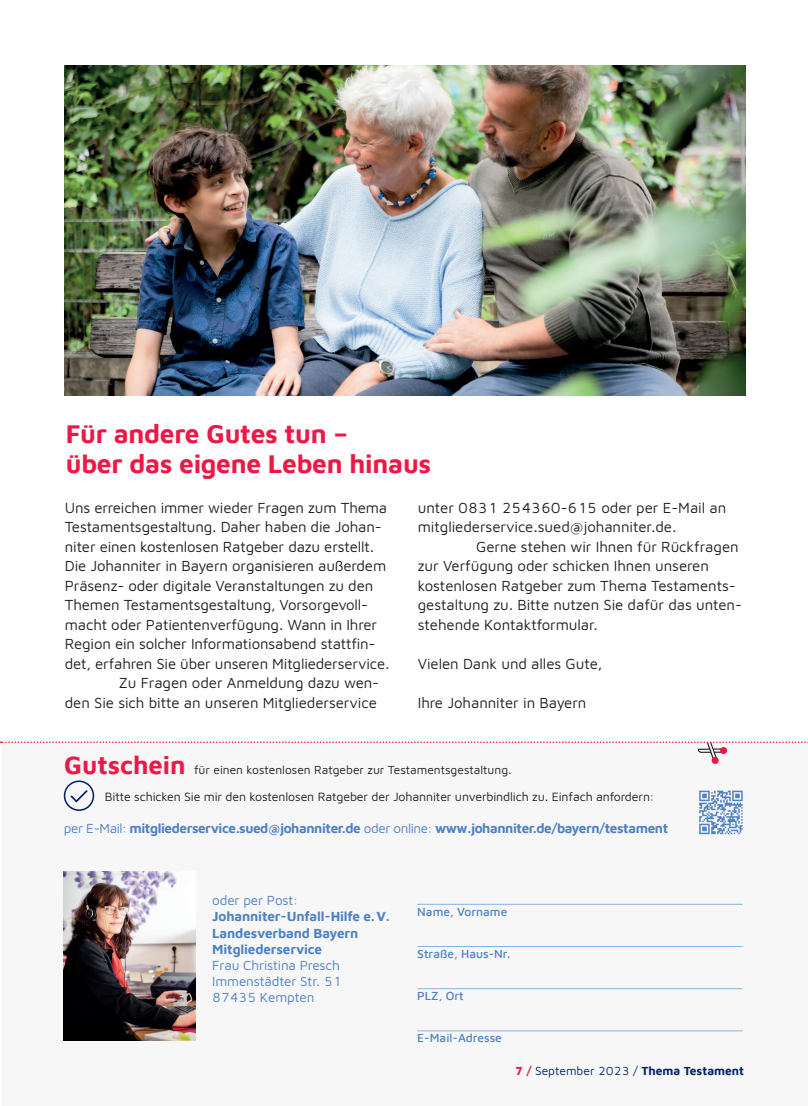
<style>
.page{position:relative;width:808px;height:1106px;background:#fff}
.page>*{position:absolute;margin:0;border:0;box-sizing:border-box;transform-origin:0 0}
.JUH_HL_17_5{font:700 26.25px "Maven Johanniter";letter-spacing:-.01em;color:#ed1845}
.t1{font:700 25.5px "Maven Johanniter";color:#ed1845}
.JUH_Fließtext_10pt{font:15px/19.5px "Maven Johanniter";letter-spacing:-.01em;color:#231f20}
.JUH_Fließtext_10pt_blau{font:700 13.5px "Maven Johanniter";letter-spacing:-.03em;color:#4f81c2}
.JUH_Fließtext_10pt_blau-2{font:700 13.5px "Maven Johanniter";letter-spacing:-.01em;color:#4f81c2}
.JUH_Fließtext_10pt_blau-3{font:13.5px "Maven Johanniter";letter-spacing:-.01em;color:#4f81c2}
.t2{font:12.3px "Maven Johanniter";letter-spacing:-.01em;color:#231f20}
.t3{font:12px "Maven Johanniter";color:#231f20}
.t4{font:500 12px "Maven Johanniter";color:#4f81c2}
.t5{font:12px "Maven Johanniter";color:#052265}
.s1{font-weight:400}
.s2{font-weight:700;color:#ed1845}
.s3{font-weight:700}
</style>
<div class="page">
<div style="left:2px;top:741px;width:806px;height:365px;background:#f7f7f8"></div>
<img style="left:65px;top:65px;width:680px;height:330px">
<img style="left:64px;top:871px;width:131px;height:169px">
<svg style="left:0;top:741px;width:808px;height:23px"></svg>
<hr style="left:417px;top:904px;width:326px;height:1px;background:#87b5e0">
<hr style="left:417px;top:946px;width:326px;height:1px;background:#87b5e0">
<hr style="left:417px;top:988px;width:326px;height:1px;background:#87b5e0">
<hr style="left:417px;top:1030px;width:326px;height:1px;background:#87b5e0">
<div style="left:64px;top:780px;width:30px;height:31px;border:2px solid #052265;border-radius:50%"></div>
<svg style="left:70px;top:788px;width:20px;height:15px"></svg>
<svg style="left:699px;top:790px;width:44px;height:44px"></svg>
<p class="JUH_HL_17_5" style="left:66px;top:415px;width:284px">Für andere Gutes tun –</p>
<p class="JUH_HL_17_5" style="left:66px;top:446px;width:367px">über das eigene Leben hinaus</p>
<p class="JUH_Fließtext_10pt" style="left:65px;top:496px;width:326px">Uns erreichen immer wieder Fragen zum Thema Testamentsgestaltung. Daher haben die Johan&shy;niter einen kostenlosen Ratgeber dazu erstellt.<br>Die Johanniter in Bayern organisieren außerdem Präsenz- oder digitale Veranstaltungen zu den Themen Testamentsgestaltung, Vorsorgevoll&shy;macht oder Patientenverfügung. Wann in Ihrer Region ein solcher Informationsabend stattfin&shy;det, erfahren Sie über unseren Mitgliederservice.</p>
<p class="JUH_Fließtext_10pt" style="left:65px;top:672px;width:316px;text-align:right">Zu Fragen oder Anmeldung dazu wen-<br>den Sie sich bitte an unseren Mitgliederservice</p>
<p class="JUH_Fließtext_10pt" style="left:418px;top:496px;width:310px">unter 0831 254360-615 oder per E-Mail an mitgliederservice.sued@johanniter.de.</p>
<p class="JUH_Fließtext_10pt" style="left:418px;top:535px;width:326px;text-indent:58px">Gerne stehen wir Ihnen für Rückfragen zur Verfügung oder schicken Ihnen unseren kostenlosen Ratgeber zum Thema Testaments&shy;gestaltung zu. Bitte nutzen Sie dafür das unten&shy;stehende Kontaktformular.</p>
<p class="JUH_Fließtext_10pt" style="left:418px;top:652px;width:186px">Vielen Dank und alles Gute,</p>
<p class="JUH_Fließtext_10pt" style="left:418px;top:691px;width:170px">Ihre Johanniter in Bayern</p>
<p class="t1" style="left:64px;top:747px;width:123px">Gutschein</p>
<p class="t2" style="left:105px;top:788px;width:550px">Bitte schicken Sie mir den kostenlosen Ratgeber der Johanniter unverbindlich zu. Einfach anfordern:</p>
<p class="t3" style="left:194px;top:761px;width:319px">für einen kostenlosen Ratgeber zur Testamentsgestaltung.</p>
<p class="JUH_Fließtext_10pt_blau" style="left:64px;top:818px;width:606px"><span class="s1">per E-Mail:</span> mitgliederservice.sued@johanniter.de <span class="s1">oder online:</span> www.johanniter.de/bayern/testament</p>
<p class="JUH_Fließtext_10pt_blau-3" style="left:212px;top:891px;width:87px">oder per Post:</p>
<p class="JUH_Fließtext_10pt_blau-2" style="left:212px;top:907px;width:179px">Johanniter-Unfall-Hilfe e.V.</p>
<p class="JUH_Fließtext_10pt_blau-2" style="left:212px;top:923px;width:148px">Landesverband Bayern</p>
<p class="JUH_Fließtext_10pt_blau-2" style="left:212px;top:939px;width:111px">Mitgliederservice</p>
<p class="JUH_Fließtext_10pt_blau-3" style="left:212px;top:956px;width:129px">Frau Christina Presch</p>
<p class="JUH_Fließtext_10pt_blau-3" style="left:212px;top:972px;width:131px">Immenstädter Str. 51</p>
<p class="JUH_Fließtext_10pt_blau-3" style="left:212px;top:988px;width:104px">87435 Kempten</p>
<p class="t4" style="left:417px;top:903px;width:92px">Name, Vorname</p>
<p class="t4" style="left:417px;top:945px;width:95px">Straße, Haus-Nr.</p>
<p class="t4" style="left:417px;top:987px;width:48px">PLZ, Ort</p>
<p class="t4" style="left:417px;top:1030px;width:86px">E-Mail-Adresse</p>
<p class="t5" style="left:515px;top:1063px;width:231px"><span class="s2">7 /</span> September 2023 / <span class="s3">Thema Testament</span></p>
</div>
